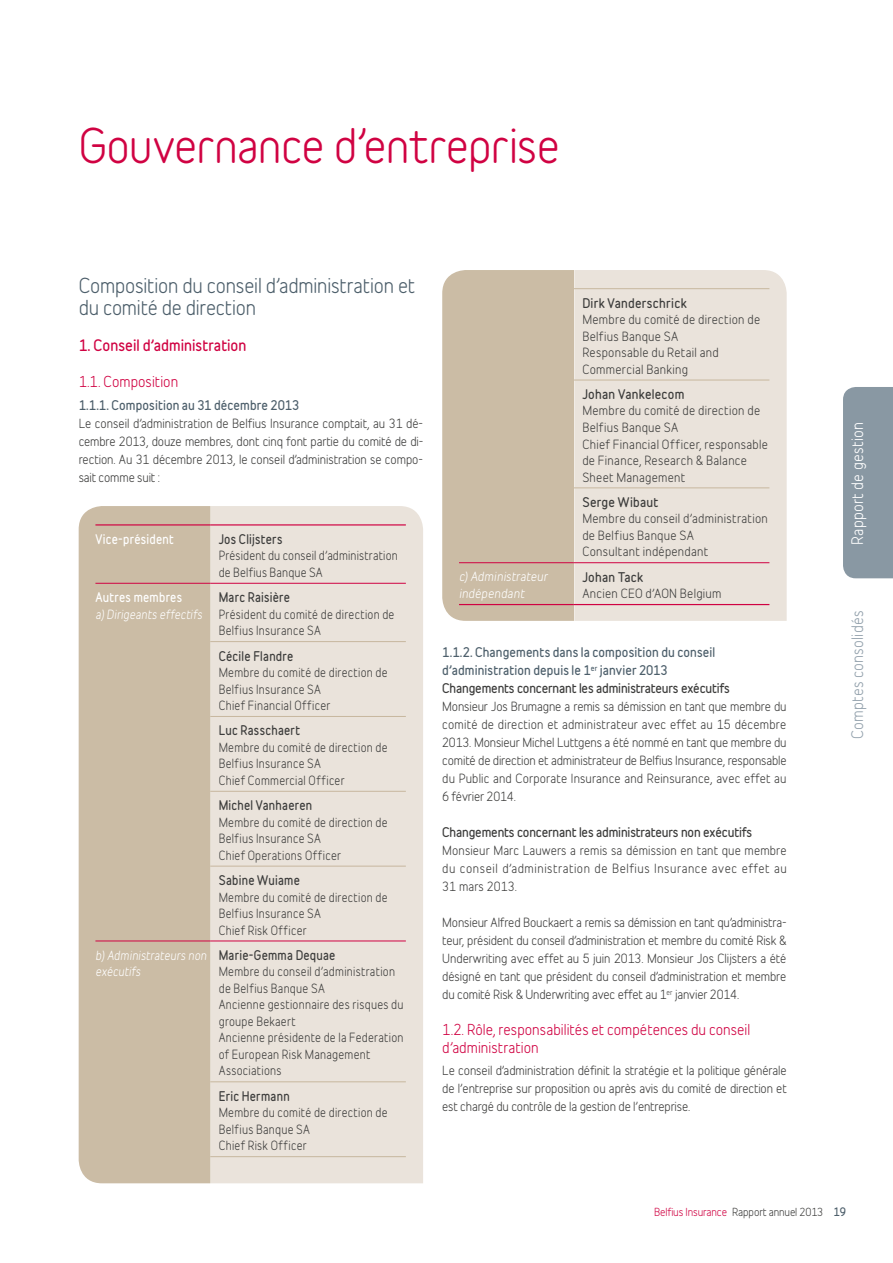
<style>
.page{position:relative;width:893px;height:1263px;background:#fff}
.page>*{position:absolute;margin:0;border:0;box-sizing:border-box;transform-origin:0 0}
.t1{font:45px "Belfius Normal";letter-spacing:-.015em;color:#d00242}
.t2{font:19.5px/22.5px "Belfius Alternative";letter-spacing:-.01em;color:#4d5f6b}
.t3{font:15px "Belfius Alternative";letter-spacing:.01em;color:#94a2ad}
.t4{font:15px "Belfius Alternative";letter-spacing:.01em;color:#fff}
.t5{font:14.25px/18px "Belfius Alternative";letter-spacing:.005em;color:#d00242}
.t6{font:700 14.25px "Belfius Alternative";letter-spacing:.005em;color:#d00242}
.t7{font:12px/18px "Belfius Alternative";letter-spacing:.02em;color:#3c3c3b;text-align:justify}
.t8{font:12px/16.5px "Belfius Alternative";letter-spacing:.02em;color:#3c3c3b;scale:.95 1}
.t9{font:700 12px/18px "Belfius Alternative";letter-spacing:.01em;color:#4d5f6b}
.t10{font:700 12px "Belfius Alternative";letter-spacing:.02em;color:#3c3c3b;scale:.95 1}
.t11{font:700 12px "Belfius Alternative";letter-spacing:.02em;color:#3c3c3b}
.t12{font:700 12px "Belfius Alternative";letter-spacing:-.01em;color:#3c3c3b}
.t13{font:italic 12px/16.5px "Belfius Alternative";letter-spacing:.015em;color:#fff;scale:.95 1}
.t14{font:700 12px "Belfius Alternative";letter-spacing:.02em;color:#fff;scale:.95 1}
.t15{font:italic 12px/16.5px "Belfius Alternative";letter-spacing:.015em;color:#fff}
.t16{font:10.5px "Belfius Alternative";letter-spacing:-.01em;color:#3c3c3b}
.s1{color:#3c3c3b}
.s2{color:#d00242}
.s3{font-weight:700;color:#4d5f6b}
</style>
<div class="page">
<div style="left:843px;top:387px;width:50px;height:191px;background:#8998a3"></div>
<div style="left:211px;top:506px;width:212px;height:677px;background:#eae3db"></div>
<div style="left:79px;top:506px;width:131px;height:677px;background:#cbbca5"></div>
<hr style="left:210px;top:641px;width:196px;height:1px;background:#c7b79e">
<hr style="left:210px;top:716px;width:196px;height:1px;background:#c7b79e">
<hr style="left:210px;top:791px;width:196px;height:1px;background:#c7b79e">
<hr style="left:210px;top:866px;width:196px;height:1px;background:#c7b79e">
<hr style="left:210px;top:1081px;width:196px;height:1px;background:#c7b79e">
<hr style="left:210px;top:1156px;width:196px;height:1px;background:#c7b79e">
<hr style="left:95px;top:524px;width:115px;height:1px;background:#d00242">
<hr style="left:210px;top:524px;width:196px;height:1px;background:#d00242">
<hr style="left:95px;top:583px;width:115px;height:1px;background:#d00242">
<hr style="left:210px;top:583px;width:196px;height:1px;background:#d00242">
<hr style="left:95px;top:940px;width:115px;height:1px;background:#d00242">
<hr style="left:210px;top:940px;width:196px;height:1px;background:#d00242">
<div style="left:574px;top:270px;width:213px;height:351px;background:#eae3db"></div>
<svg style="left:442px;top:270px;width:132px;height:351px;fill:#cbbca5"></svg>
<hr style="left:574px;top:288px;width:195px;height:1px;background:#c7b79e">
<hr style="left:574px;top:380px;width:195px;height:1px;background:#c7b79e">
<hr style="left:574px;top:487px;width:195px;height:1px;background:#c7b79e">
<hr style="left:459px;top:562px;width:115px;height:1px;background:#d00242">
<hr style="left:459px;top:604px;width:115px;height:1px;background:#d00242">
<hr style="left:574px;top:562px;width:195px;height:1px;background:#d00242">
<hr style="left:574px;top:604px;width:195px;height:1px;background:#d00242">
<h1 class="t1" style="left:79px;top:108px;width:483px">Gouvernance d’entreprise</h1>
<h2 class="t2" style="left:79px;top:272px;width:338px">Composition du conseil d’administration et du comité de direction</h2>
<p class="t6" style="left:79px;top:334px;width:169px">1. Conseil d’administration</p>
<p class="t5" style="left:79px;top:371px;width:101px">1.1. Composition</p>
<p class="t9" style="left:79px;top:395px;width:222px">1.1.1. Composition au 31 décembre 2013</p>
<p class="t7" style="left:79px;top:413px;width:346px">Le conseil d’administration de Belfius Insurance comptait, au 31 dé&shy;cembre 2013, douze membres, dont cinq font partie du comité de di&shy;rection. Au 31 décembre 2013, le conseil d’administration se compo&shy;sait comme suit :</p>
<p class="t14" style="left:95px;top:530px;width:84px">Vice-président</p>
<p class="t10" style="left:219px;top:530px;width:69px">Jos Clijsters</p>
<p class="t8" style="left:219px;top:546px;width:190px">Président du conseil d’administration de Belfius Banque SA</p>
<p class="t14" style="left:95px;top:588px;width:93px">Autres membres</p>
<p class="t13" style="left:95px;top:605px;width:114px">a) Dirigeants effectifs</p>
<p class="t10" style="left:219px;top:588px;width:76px">Marc Raisière</p>
<p class="t8" style="left:219px;top:605px;width:186px">Président du comité de direction de<br>Belfius Insurance SA</p>
<p class="t10" style="left:219px;top:646px;width:80px">Cécile Flandre</p>
<p class="t8" style="left:219px;top:663px;width:179px">Membre du comité de direction de<br>Belfius Insurance SA<br>Chief Financial Officer</p>
<p class="t10" style="left:219px;top:721px;width:87px">Luc Rasschaert</p>
<p class="t8" style="left:219px;top:738px;width:179px">Membre du comité de direction de<br>Belfius Insurance SA<br>Chief Commercial Officer</p>
<p class="t10" style="left:219px;top:796px;width:100px">Michel Vanhaeren</p>
<p class="t8" style="left:219px;top:813px;width:179px">Membre du comité de direction de<br>Belfius Insurance SA<br>Chief Operations Officer</p>
<p class="t10" style="left:219px;top:871px;width:87px">Sabine Wuiame</p>
<p class="t8" style="left:219px;top:887px;width:179px">Membre du comité de direction de<br>Belfius Insurance SA<br>Chief Risk Officer</p>
<p class="t13" style="left:95px;top:945px;width:119px">b) Administrateurs non exécutifs</p>
<p class="t10" style="left:219px;top:946px;width:124px">Marie-Gemma Dequae</p>
<p class="t8" style="left:219px;top:962px;width:196px">Membre du conseil d’administration de Belfius Banque SA<br>Ancienne gestionnaire des risques du groupe Bekaert<br>Ancienne présidente de la Federation of European Risk Management<br>Associations</p>
<p class="t10" style="left:219px;top:1087px;width:76px">Eric Hermann</p>
<p class="t8" style="left:219px;top:1103px;width:179px">Membre du comité de direction de<br>Belfius Banque SA<br>Chief Risk Officer</p>
<p class="t11" style="left:582px;top:294px;width:106px">Dirk Vanderschrick</p>
<p class="t7" style="left:582px;top:310px;width:179px;line-height:16.5px;text-align:left">Membre du comité de direction de<br>Belfius Banque SA<br>Responsable du Retail and<br>Commercial Banking</p>
<p class="t11" style="left:582px;top:385px;width:104px">Johan Vankelecom</p>
<p class="t7" style="left:582px;top:401px;width:187px;line-height:16.5px;text-align:left">Membre du comité de direction de<br>Belfius Banque SA<br>Chief Financial Officer, responsable de Finance, Research &amp; Balance<br>Sheet Management</p>
<p class="t11" style="left:582px;top:493px;width:78px">Serge Wibaut</p>
<p class="t7" style="left:582px;top:509px;width:187px;line-height:16.5px;text-align:left">Membre du conseil d’administration de Belfius Banque SA<br>Consultant indépendant</p>
<p class="t15" style="left:459px;top:567px;width:90px">c) Administrateur indépendant</p>
<p class="t11" style="left:582px;top:567px;width:62px">Johan Tack</p>
<p class="t7" style="left:582px;top:583px;width:141px">Ancien CEO d’AON Belgium</p>
<p class="t9" style="left:442px;top:643px;width:289px">1.1.2. Changements dans la composition du conseil d’administration depuis le 1<sup>er</sup> janvier 2013<br><span class="s1">Changements concernant les administrateurs exécutifs</span></p>
<p class="t7" style="left:442px;top:696px;width:346px">Monsieur Jos Brumagne a remis sa démission en tant que membre du comité de direction et administrateur avec effet au 15 décembre 2013. Monsieur Michel Luttgens a été nommé en tant que membre du comité de direction et administrateur de Belfius Insurance, responsable du Public and Corporate Insurance and Reinsurance, avec effet au 6 février 2014.</p>
<p class="t12" style="left:442px;top:823px;width:311px">Changements concernant les administrateurs non exécutifs</p>
<p class="t7" style="left:442px;top:840px;width:346px">Monsieur Marc Lauwers a remis sa démission en tant que membre du conseil d’administration de Belfius Insurance avec effet au 31 mars 2013.</p>
<p class="t7" style="left:442px;top:912px;width:346px">Monsieur Alfred Bouckaert a remis sa démission en tant qu’administra&shy;teur, président du conseil d’administration et membre du comité Risk &amp; Underwriting avec effet au 5 juin 2013. Monsieur Jos Clijsters a été désigné en tant que président du conseil d’administration et membre du comité Risk &amp; Underwriting avec effet au 1<sup>er</sup> janvier 2014.</p>
<p class="t5" style="left:442px;top:1019px;width:310px">1.2. Rôle, responsabilités et compétences du conseil d’administration</p>
<p class="t7" style="left:442px;top:1060px;width:346px">Le conseil d’administration définit la stratégie et la politique générale de l’entreprise sur proposition ou après avis du comité de direction et est chargé du contrôle de la gestion de l’entreprise.</p>
<p class="t4" style="left:845px;top:545px;width:124px;rotate:-90deg">Rapport de gestion</p>
<p class="t3" style="left:845px;top:739px;width:130px;rotate:-90deg">Comptes consolidés</p>
<p class="t16" style="left:654px;top:1203px;width:193px"><span class="s2">Belfius Insurance</span> Rapport annuel 2013 <span class="s3">19</span></p>
</div>
